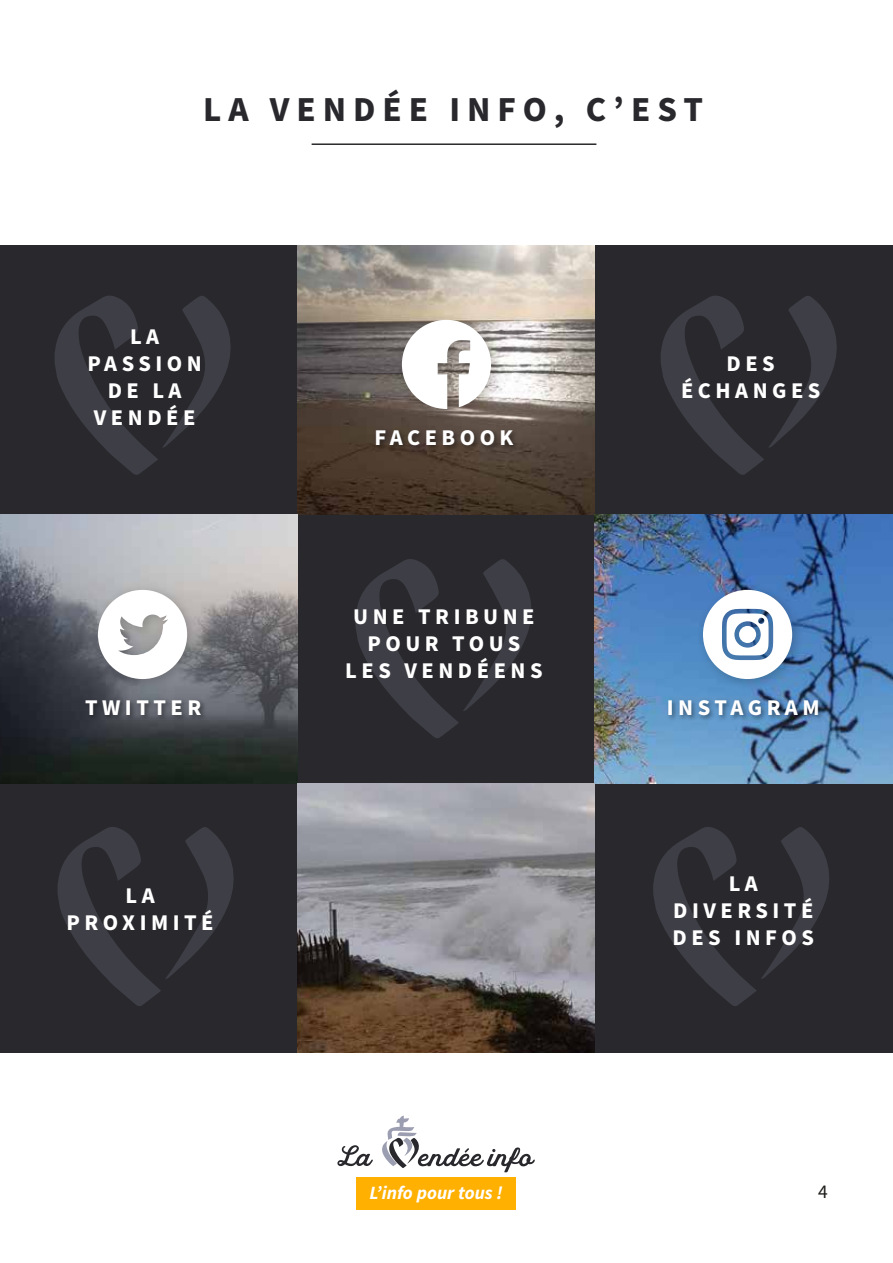
<style>
.page{position:relative;width:893px;height:1263px;background:#fff}
.page>*{position:absolute;margin:0;border:0;box-sizing:border-box;transform-origin:0 0}
.t1{font:700 35.1px "Source Sans Pro";letter-spacing:.2em;color:#28282d}
.t2{font:700 22.5px/27px "Source Sans Pro";letter-spacing:.2em;color:#fff;text-align:center}
.t3{font:19.5px "Source Sans Pro";color:#1d1d1b}
.t4{font:italic 700 18.75px "Source Sans Pro";color:#fff}
</style>
<div class="page">
<div style="left:0;top:245px;width:297px;height:270px;background:#28282d"></div>
<div style="left:595px;top:245px;width:298px;height:270px;background:#28282d"></div>
<div style="left:297px;top:514px;width:298px;height:269px;background:#28282d"></div>
<div style="left:0;top:783px;width:297px;height:270px;background:#28282d"></div>
<div style="left:595px;top:783px;width:298px;height:270px;background:#28282d"></div>
<div style="left:357px;top:1177px;width:159px;height:32px;background:#ffb000"></div>
<svg style="left:55px;top:296px;width:176px;height:179px"></svg>
<svg style="left:661px;top:296px;width:176px;height:179px"></svg>
<svg style="left:355px;top:559px;width:176px;height:179px"></svg>
<svg style="left:58px;top:827px;width:176px;height:179px"></svg>
<svg style="left:653px;top:827px;width:176px;height:179px"></svg>
<hr style="left:312px;top:143px;width:284px;height:2px;background:#28282d">
<svg style="left:337px;top:1145px;width:36px;height:21px"></svg>
<svg style="left:382px;top:1116px;width:153px;height:56px"></svg>
<img style="left:297px;top:245px;width:298px;height:270px">
<img style="left:0;top:514px;width:297px;height:269px">
<img style="left:595px;top:514px;width:298px;height:269px">
<img style="left:297px;top:783px;width:298px;height:270px">
<img style="left:391px;top:309px;width:115px;height:113px">
<svg style="left:402px;top:320px;width:89px;height:89px"></svg>
<img style="left:87px;top:579px;width:115px;height:113px">
<svg style="left:98px;top:590px;width:89px;height:89px"></svg>
<img style="left:692px;top:579px;width:115px;height:113px">
<svg style="left:703px;top:590px;width:89px;height:89px"></svg>
<img style="left:339px;top:422px;width:214px;height:41px">
<img style="left:39px;top:692px;width:213px;height:41px">
<img style="left:639px;top:692px;width:213px;height:41px">
<h1 class="t1" style="left:203px;top:86px;width:501px">LA VENDÉE INFO, C’EST</h1>
<p class="t2" style="left:87px;top:323px;width:116px">LA<br>PASSION<br>DE LA<br>VENDÉE</p>
<p class="t2" style="left:374px;top:425px;width:141px">FACEBOOK</p>
<p class="t2" style="left:345px;top:603px;width:199px">UNE TRIBUNE<br>POUR TOUS<br>LES VENDÉENS</p>
<p class="t2" style="left:681px;top:350px;width:141px">DES<br>ÉCHANGES</p>
<p class="t2" style="left:85px;top:694px;width:118px">TWITTER</p>
<p class="t2" style="left:667px;top:694px;width:154px">INSTAGRAM</p>
<p class="t2" style="left:67px;top:883px;width:149px">LA<br>PROXIMITÉ</p>
<p class="t4" style="left:369px;top:1180px;width:135px">L’info pour tous !</p>
<p class="t2" style="left:673px;top:871px;width:143px">LA<br>DIVERSITÉ<br>DES INFOS</p>
<p class="t3" style="left:818px;top:1179px;width:11px">4</p>
</div>
